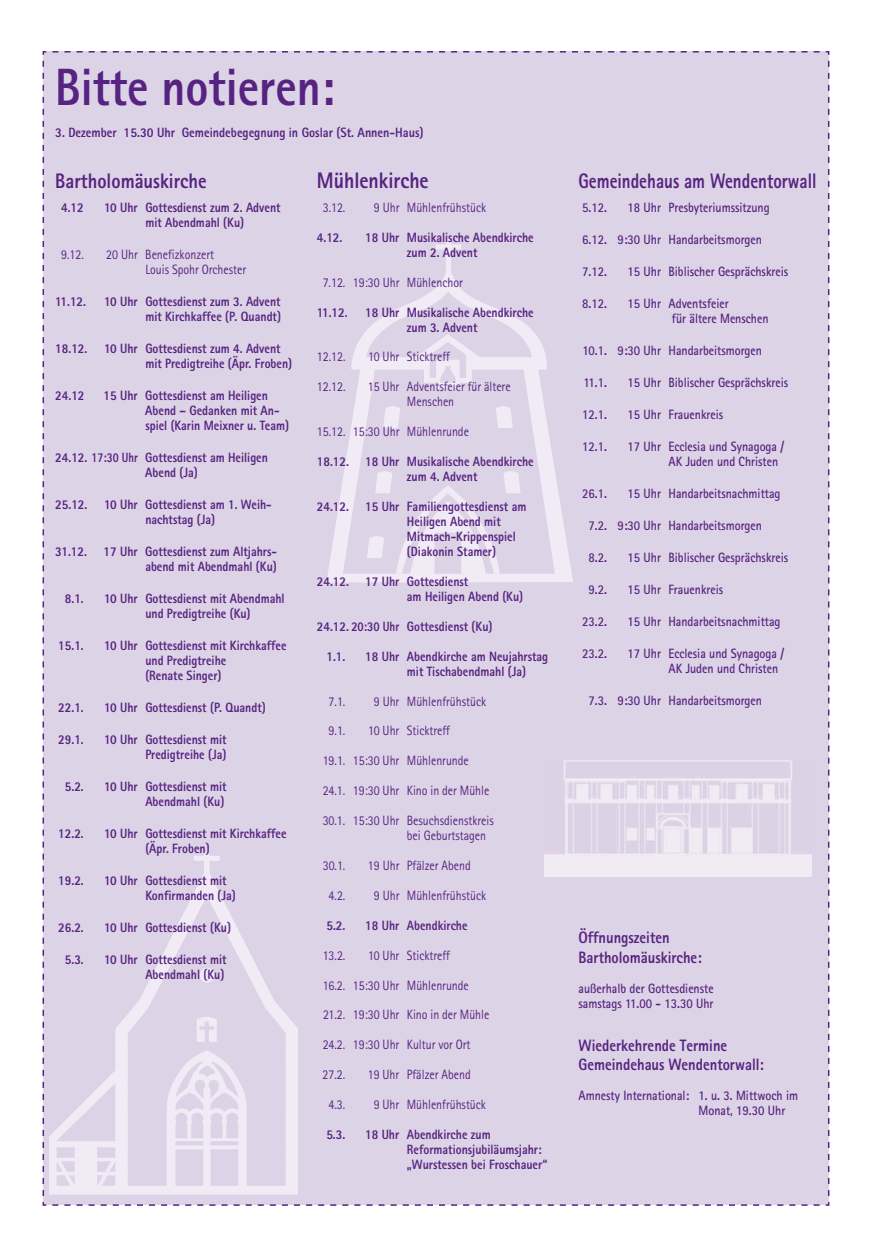
<style>
.page{position:relative;width:872px;height:1242px;background:#fff}
.page>*{position:absolute;margin:0;border:0;box-sizing:border-box;transform-origin:0 0}
.t1{font:800 52.5px "Rotis Sans Serif";color:#572381;scale:.88 1}
.t2{font:800 22.5px "Rotis Sans Serif";color:#572381;scale:.88 1}
.t3{font:800 21px "Rotis Sans Serif";color:#572381;scale:.81 1}
.t4{font:800 21px "Rotis Sans Serif";color:#572381;scale:.88 1}
.t5{font:800 16.5px/19.5px "Rotis Sans Serif";color:#572381;scale:.88 1}
.t6{font:800 13.5px/15px "Rotis Sans Serif";color:#572381;scale:.88 1}
.t7{font:700 13.5px/15px "Rotis Sans Serif";color:#572381;scale:.88 1}
.t8{font:13.5px/15px "Rotis Sans Serif";color:#572381;scale:.88 1}
.t9{font:800 13.5px "Rotis Sans Serif";color:#572381;scale:.9 1}
</style>
<div class="page">
<div style="left:42px;top:51px;width:788px;height:1155px;background:#ddd3e6"></div>
<img style="left:327px;top:238px;width:245px;height:344px">
<img style="left:50px;top:852px;width:248px;height:342px">
<img style="left:544px;top:759px;width:267px;height:118px">
<h1 class="t1" style="left:55px;top:54px;width:319px">Bitte notieren:</h1>
<p class="t9" style="left:55px;top:124px;width:411px">3. Dezember 15.30 Uhr Gemeindebegegnung in Goslar (St. Annen-Haus)</p>
<h3 class="t4" style="left:55px;top:168px;width:173px">Bartholomäuskirche</h3>
<p class="t6" style="left:61px;top:200px;width:27px">4.12</p>
<p class="t6" style="left:104px;top:200px;width:202px;text-align:center">10 Uhr Gottesdienst zum 2. Advent mit Abendmahl (Ku)</p>
<p class="t8" style="left:61px;top:247px;width:27px">9.12.</p>
<p class="t8" style="left:145px;top:247px;width:116px;text-indent:-39px">20 Uhr Benefizkonzert<br>Louis Spohr Orchester</p>
<p class="t6" style="left:55px;top:294px;width:37px">11.12.</p>
<p class="t6" style="left:104px;top:294px;width:202px;text-align:right">10 Uhr Gottesdienst zum 3. Advent mit Kirchkaffee (P. Quandt)</p>
<p class="t6" style="left:145px;top:341px;width:168px;text-indent:-90px">18.12. 10 Uhr Gottesdienst zum 4. Advent mit Predigtreihe (Äpr. Froben)</p>
<p class="t6" style="left:55px;top:388px;width:35px">24.12</p>
<p class="t6" style="left:145px;top:388px;width:165px;text-indent:-42px">15 Uhr Gottesdienst am Heiligen<br>Abend – Gedanken mit An&shy;spiel (Karin Meixner u. Team)</p>
<p class="t6" style="left:145px;top:450px;width:141px;text-indent:-90px">24.12. 17:30 Uhr Gottesdienst am Heiligen<br>Abend (Ja)</p>
<p class="t6" style="left:145px;top:497px;width:145px;text-indent:-90px">25.12. 10 Uhr Gottesdienst am 1. Weih&shy;nachtstag (Ja)</p>
<p class="t6" style="left:55px;top:544px;width:253px;text-align:right">31.12. 17 Uhr Gottesdienst zum Altjahrs&shy;abend mit Abendmahl (Ku)</p>
<p class="t6" style="left:65px;top:591px;width:23px">8.1.</p>
<p class="t6" style="left:104px;top:591px;width:207px;text-align:center">10 Uhr Gottesdienst mit Abendmahl und Predigtreihe (Ku)</p>
<p class="t6" style="left:58px;top:638px;width:31px">15.1.</p>
<p class="t6" style="left:145px;top:638px;width:162px;text-indent:-41px">10 Uhr Gottesdienst mit Kirchkaffee und Predigtreihe<br>(Renate Singer)</p>
<p class="t6" style="left:58px;top:700px;width:31px">22.1.</p>
<p class="t6" style="left:104px;top:700px;width:185px">10 Uhr Gottesdienst (P. Quandt)</p>
<p class="t6" style="left:58px;top:732px;width:31px">29.1.</p>
<p class="t6" style="left:104px;top:732px;width:141px;text-align:right">10 Uhr Gottesdienst mit<br>Predigtreihe (Ja)</p>
<p class="t6" style="left:65px;top:779px;width:23px">5.2.</p>
<p class="t6" style="left:104px;top:779px;width:141px;text-align:right">10 Uhr Gottesdienst mit<br>Abendmahl (Ku)</p>
<p class="t6" style="left:58px;top:826px;width:31px">12.2.</p>
<p class="t6" style="left:145px;top:826px;width:162px;text-indent:-41px">10 Uhr Gottesdienst mit Kirchkaffee (Äpr. Froben)</p>
<p class="t6" style="left:58px;top:873px;width:31px">19.2.</p>
<p class="t6" style="left:145px;top:873px;width:104px;text-indent:-41px">10 Uhr Gottesdienst mit<br>Konfirmanden (Ja)</p>
<p class="t6" style="left:58px;top:920px;width:31px">26.2.</p>
<p class="t6" style="left:104px;top:920px;width:146px">10 Uhr Gottesdienst (Ku)</p>
<p class="t6" style="left:65px;top:952px;width:23px">5.3.</p>
<p class="t6" style="left:104px;top:952px;width:141px;text-align:right">10 Uhr Gottesdienst mit<br>Abendmahl (Ku)</p>
<h2 class="t2" style="left:317px;top:166px;width:129px">Mühlenkirche</h2>
<p class="t8" style="left:323px;top:200px;width:27px">3.12.</p>
<p class="t8" style="left:374px;top:200px;width:129px">9 Uhr Mühlenfrühstück</p>
<p class="t6" style="left:317px;top:229px;width:31px">4.12.</p>
<p class="t6" style="left:407px;top:229px;width:146px;text-indent:-42px">18 Uhr Musikalische Abendkirche zum 2. Advent</p>
<p class="t8" style="left:323px;top:274px;width:161px">7.12. 19:30 Uhr Mühlenchor</p>
<p class="t6" style="left:317px;top:304px;width:37px">11.12.</p>
<p class="t6" style="left:407px;top:304px;width:146px;text-indent:-42px">18 Uhr Musikalische Abendkirche zum 3. Advent</p>
<p class="t8" style="left:317px;top:349px;width:34px">12.12.</p>
<p class="t8" style="left:368px;top:349px;width:94px">10 Uhr Sticktreff</p>
<p class="t8" style="left:317px;top:379px;width:34px">12.12.</p>
<p class="t8" style="left:407px;top:379px;width:119px;text-indent:-39px">15 Uhr Adventsfeier für ältere<br>Menschen</p>
<p class="t8" style="left:317px;top:424px;width:174px">15.12. 15:30 Uhr Mühlenrunde</p>
<p class="t6" style="left:407px;top:454px;width:146px;text-indent:-90px">18.12. 18 Uhr Musikalische Abendkirche zum 4. Advent</p>
<p class="t6" style="left:407px;top:499px;width:137px;text-indent:-90px">24.12. 15 Uhr Familiengottesdienst am<br>Heiligen Abend mit<br>Mitmach-Krippenspiel (Diakonin Stamer)</p>
<p class="t6" style="left:407px;top:573px;width:134px;text-indent:-90px">24.12. 17 Uhr Gottesdienst<br>am Heiligen Abend (Ku)</p>
<p class="t6" style="left:317px;top:618px;width:201px">24.12. 20:30 Uhr Gottesdienst (Ku)</p>
<p class="t6" style="left:326px;top:648px;width:23px">1.1.</p>
<p class="t6" style="left:407px;top:648px;width:162px;text-indent:-42px">18 Uhr Abendkirche am Neujahrstag mit Tischabendmahl (Ja)</p>
<p class="t8" style="left:329px;top:693px;width:21px">7.1.</p>
<p class="t8" style="left:374px;top:693px;width:129px">9 Uhr Mühlenfrühstück</p>
<p class="t8" style="left:329px;top:723px;width:21px">9.1.</p>
<p class="t8" style="left:368px;top:723px;width:94px">10 Uhr Sticktreff</p>
<p class="t8" style="left:323px;top:753px;width:168px">19.1. 15:30 Uhr Mühlenrunde</p>
<p class="t8" style="left:323px;top:783px;width:191px">24.1. 19:30 Uhr Kino in der Mühle</p>
<p class="t8" style="left:407px;top:813px;width:100px;text-indent:-84px">30.1. 15:30 Uhr Besuchsdienstkreis bei Geburtstagen</p>
<p class="t8" style="left:323px;top:858px;width:27px">30.1.</p>
<p class="t8" style="left:368px;top:858px;width:118px">19 Uhr Pfälzer Abend</p>
<p class="t8" style="left:329px;top:887px;width:21px">4.2.</p>
<p class="t8" style="left:374px;top:887px;width:129px">9 Uhr Mühlenfrühstück</p>
<p class="t6" style="left:326px;top:917px;width:23px">5.2.</p>
<p class="t6" style="left:365px;top:917px;width:118px">18 Uhr Abendkirche</p>
<p class="t8" style="left:323px;top:947px;width:27px">13.2.</p>
<p class="t8" style="left:368px;top:947px;width:94px">10 Uhr Sticktreff</p>
<p class="t8" style="left:323px;top:977px;width:168px">16.2. 15:30 Uhr Mühlenrunde</p>
<p class="t8" style="left:323px;top:1007px;width:190px">21.2. 19:30 Uhr Kino in der Mühle</p>
<p class="t8" style="left:323px;top:1037px;width:170px">24.2. 19:30 Uhr Kultur vor Ort</p>
<p class="t8" style="left:323px;top:1067px;width:27px">27.2.</p>
<p class="t8" style="left:368px;top:1067px;width:118px">19 Uhr Pfälzer Abend</p>
<p class="t8" style="left:328px;top:1097px;width:21px">4.3.</p>
<p class="t8" style="left:374px;top:1097px;width:129px">9 Uhr Mühlenfrühstück</p>
<p class="t6" style="left:326px;top:1126px;width:23px">5.3.</p>
<p class="t6" style="left:407px;top:1126px;width:161px;text-indent:-42px">18 Uhr Abendkirche zum<br>Reformationsjubiläumsjahr: „Wurstessen bei Froschauer“</p>
<h3 class="t3" style="left:578px;top:168px;width:295px">Gemeindehaus am Wendentorwall</h3>
<p class="t7" style="left:582px;top:199px;width:30px">5.12.</p>
<p class="t7" style="left:627px;top:199px;width:163px">18 Uhr Presbyteriumssitzung</p>
<p class="t7" style="left:582px;top:231px;width:206px">6.12. 9:30 Uhr Handarbeitsmorgen</p>
<p class="t7" style="left:582px;top:263px;width:30px">7.12.</p>
<p class="t7" style="left:627px;top:263px;width:184px">15 Uhr Biblischer Gesprächskreis</p>
<p class="t7" style="left:582px;top:295px;width:30px">8.12.</p>
<p class="t7" style="left:672px;top:295px;width:111px;text-indent:-44px">15 Uhr Adventsfeier<br>für ältere Menschen</p>
<p class="t7" style="left:582px;top:342px;width:205px">10.1. 9:30 Uhr Handarbeitsmorgen</p>
<p class="t7" style="left:583px;top:375px;width:28px">11.1.</p>
<p class="t7" style="left:627px;top:375px;width:184px">15 Uhr Biblischer Gesprächskreis</p>
<p class="t7" style="left:582px;top:407px;width:30px">12.1.</p>
<p class="t7" style="left:627px;top:407px;width:110px">15 Uhr Frauenkreis</p>
<p class="t7" style="left:582px;top:439px;width:30px">12.1.</p>
<p class="t7" style="left:668px;top:439px;width:133px;text-indent:-41px">17 Uhr Ecclesia und Synagoga /<br>AK Juden und Christen</p>
<p class="t7" style="left:582px;top:486px;width:30px">26.1.</p>
<p class="t7" style="left:627px;top:486px;width:175px">15 Uhr Handarbeitsnachmittag</p>
<p class="t7" style="left:588px;top:518px;width:199px">7.2. 9:30 Uhr Handarbeitsmorgen</p>
<p class="t7" style="left:588px;top:550px;width:23px">8.2.</p>
<p class="t7" style="left:627px;top:550px;width:184px">15 Uhr Biblischer Gesprächskreis</p>
<p class="t7" style="left:588px;top:582px;width:23px">9.2.</p>
<p class="t7" style="left:627px;top:582px;width:110px">15 Uhr Frauenkreis</p>
<p class="t7" style="left:582px;top:614px;width:30px">23.2.</p>
<p class="t7" style="left:627px;top:614px;width:175px">15 Uhr Handarbeitsnachmittag</p>
<p class="t7" style="left:582px;top:646px;width:30px">23.2.</p>
<p class="t7" style="left:668px;top:646px;width:133px;text-indent:-41px">17 Uhr Ecclesia und Synagoga /<br>AK Juden und Christen</p>
<p class="t7" style="left:588px;top:693px;width:199px">7.3. 9:30 Uhr Handarbeitsmorgen</p>
<p class="t5" style="left:578px;top:927px;width:141px">Öffnungszeiten<br>Bartholomäuskirche:</p>
<p class="t7" style="left:578px;top:980px;width:155px">außerhalb der Gottesdienste samstags 11.00 - 13.30 Uhr</p>
<p class="t5" style="left:578px;top:1035px;width:212px">Wiederkehrende Termine<br>Gemeindehaus Wendentorwall:</p>
<p class="t7" style="left:698px;top:1088px;width:115px;text-indent:-120px">Amnesty International: 1. u. 3. Mittwoch im<br>Monat, 19.30 Uhr</p>
</div>
